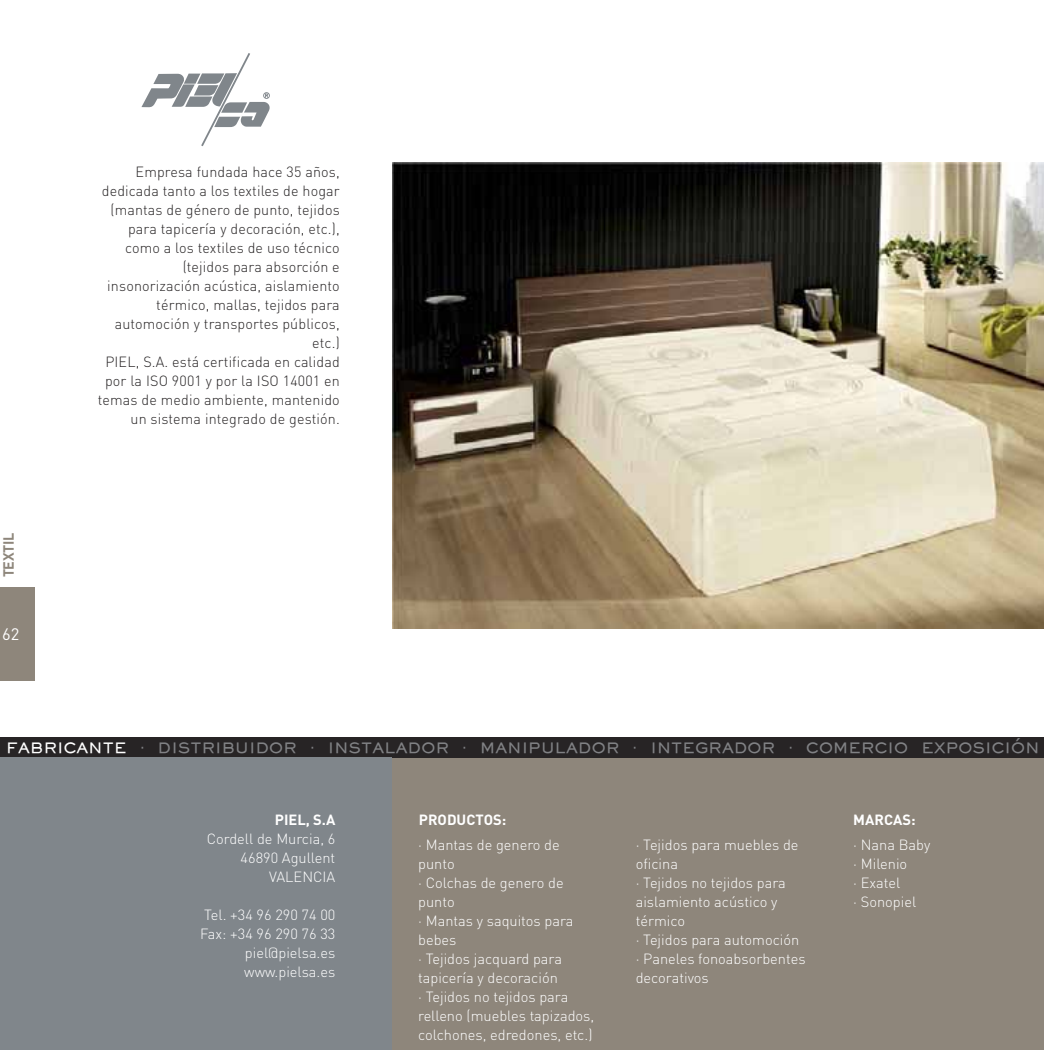
<style>
.page{position:relative;width:1044px;height:1050px;background:#fff}
.page>*{position:absolute;margin:0;border:0;box-sizing:border-box;transform-origin:0 0}
.t1{font:700 16.4px "Eyeglass";letter-spacing:.045em;color:#808184}
.t2{font:16.4px "DIN";color:#fff}
.t3{font:300 14.6px/19px "DIN";color:#fff}
.t4{font:300 14.6px/19px "DIN";letter-spacing:.01em;color:#272425;text-align:right}
.t5{font:700 14.6px "DIN";color:#fff}
.t6{font:700 14.6px "DIN";letter-spacing:-.02em;color:#8e867b}
.s1{color:#fff}
</style>
<div class="page">
<div style="left:392px;top:757px;width:651px;height:292px;background:#8e867b"></div>
<div style="left:0;top:737px;width:1043px;height:20px;background:#272425"></div>
<div style="left:0;top:757px;width:392px;height:292px;background:#80868b"></div>
<svg style="left:141px;top:53px;width:129px;height:93px"></svg>
<img style="left:392px;top:162px;width:651px;height:466px">
<div style="left:0;top:586px;width:35px;height:94px;background:#8e867b"></div>
<p class="t6" style="left:3px;top:577px;width:46px;rotate:-90deg">TEXTIL</p>
<p class="t2" style="left:2px;top:627px;width:18px">62</p>
<p class="t4" style="left:98px;top:164px;width:243px">Empresa fundada hace 35 años, dedicada tanto a los textiles de hogar (mantas de género de punto, tejidos para tapicería y decoración, etc.), como a los textiles de uso técnico (tejidos para absorción e insonorización acústica, aislamiento térmico, mallas, tejidos para automoción y transportes públicos, etc.)<br>PIEL, S.A. está certificada en calidad por la ISO 9001 y por la ISO 14001 en temas de medio ambiente, mantenido un sistema integrado de gestión.</p>
<p class="t1" style="left:6px;top:737px;width:1033px"><span class="s1">FABRICANTE</span> · DISTRIBUIDOR · INSTALADOR · MANIPULADOR · INTEGRADOR · COMERCIO EXPOSICIÓN</p>
<p class="t5" style="left:275px;top:813px;width:62px">PIEL, S.A</p>
<p class="t3" style="left:207px;top:830px;width:130px;text-align:right">Cordell de Murcia, 6<br>46890 Agullent<br>VALENCIA</p>
<p class="t3" style="left:200px;top:906px;width:137px;text-align:right">Tel. +34 96 290 74 00<br>Fax: +34 96 290 76 33 piel@pielsa.es www.pielsa.es</p>
<p class="t5" style="left:418px;top:813px;width:89px">PRODUCTOS:</p>
<p class="t5" style="left:853px;top:813px;width:64px">MARCAS:</p>
<p class="t3" style="left:418px;top:836px;width:177px">· Mantas de genero de punto<br>· Colchas de genero de punto<br>· Mantas y saquitos para bebes<br>· Tejidos jacquard para tapicería y decoración<br>· Tejidos no tejidos para relleno (muebles tapizados, colchones, edredones, etc.)</p>
<p class="t3" style="left:635px;top:836px;width:171px">· Tejidos para muebles de oficina<br>· Tejidos no tejidos para aislamiento acústico y térmico<br>· Tejidos para automoción · Paneles fonoabsorbentes decorativos</p>
<p class="t3" style="left:852px;top:836px;width:79px">· Nana Baby · Milenio<br>· Exatel<br>· Sonopiel</p>
</div>
